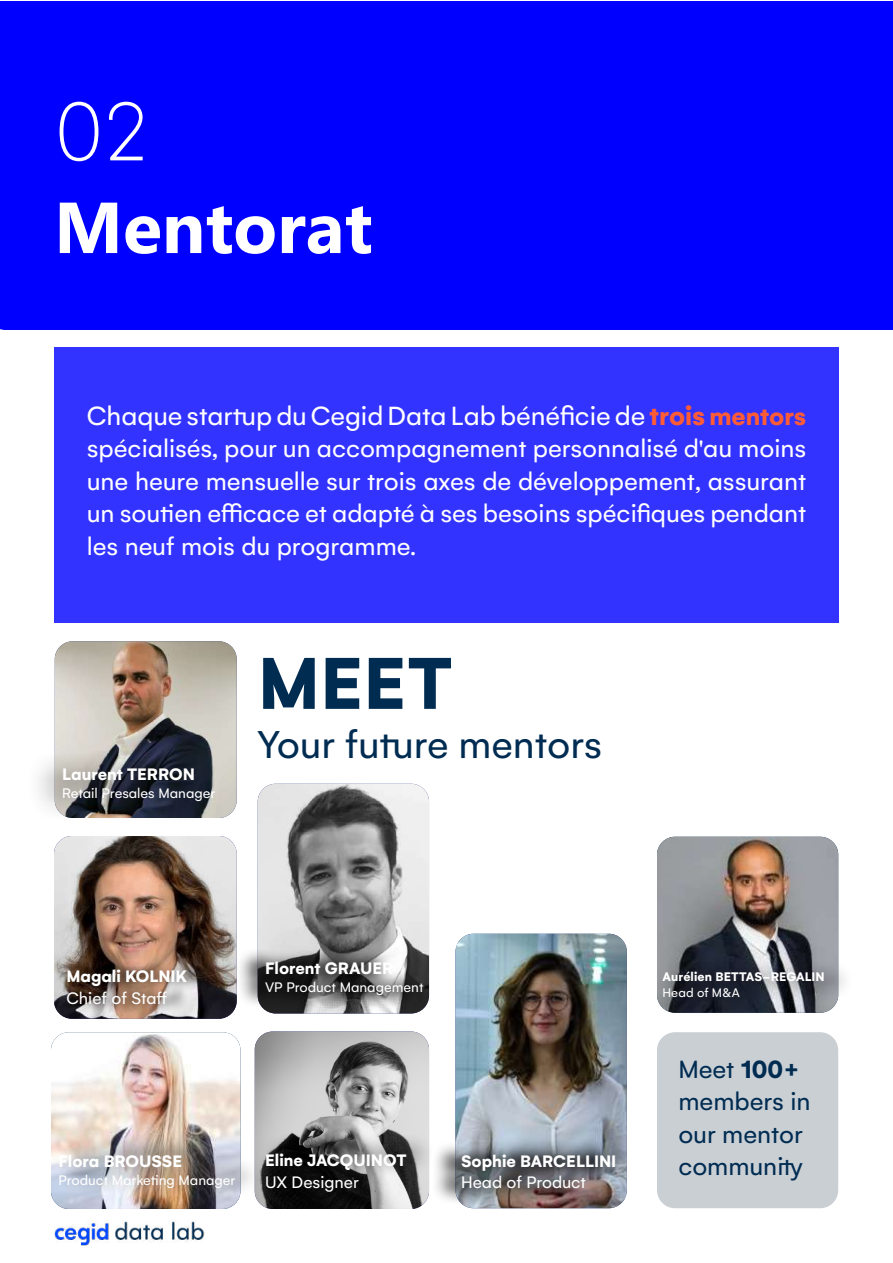
<style>
.page{position:relative;width:893px;height:1263px;background:#fff}
.page>*{position:absolute;margin:0;border:0;box-sizing:border-box;transform-origin:0 0}
.t1{font:100 90px "Gelion";color:#fff}
.t2{font:700 79.5px "Gelion";color:#002c52}
.t3{font:700 72px "Segoe UI";color:#fff}
.t4{font:42px "Gelion";color:#002c52}
.t5{font:28.5px "Gelion";color:#fff}
.t6{font:27px/32.4px "Gelion";color:#fff;text-align:justify}
.t7{font:27px/32.4px "Gelion";color:#002c52}
.t8{font:700 18px "Gelion";color:#fff}
.t9{font:18px "Gelion";color:#fff}
.t10{font:15px "Gelion";color:#fff}
.t11{font:700 13.5px "Gelion";letter-spacing:.01em;color:#fff}
.t12{font:13.5px "Gelion";letter-spacing:.015em;color:#fff}
.s1{font-weight:700;color:#ff5c35}
.s2{font-weight:700;font-size:27px;color:#ff5c35}
.s3{font-weight:700}
</style>
<div class="page">
<div style="left:1px;top:1px;width:892px;height:328px;background:#00f"></div>
<div style="left:55px;top:347px;width:784px;height:275px;background:#33f"></div>
<img style="left:55px;top:641px;width:182px;height:177px">
<img style="left:258px;top:784px;width:171px;height:229px">
<img style="left:255px;top:1031px;width:174px;height:178px">
<img style="left:455px;top:934px;width:172px;height:274px">
<img style="left:54px;top:836px;width:183px;height:183px">
<div style="left:73px;top:960px;width:137px;height:53px;background:#000;opacity:.44"></div>
<div style="left:235px;top:947px;width:189px;height:65px;background:#000;opacity:.9"></div>
<div style="left:431px;top:1139px;width:185px;height:67px;background:#000;opacity:.9"></div>
<div style="left:264px;top:1133px;width:171px;height:69px;background:#000;opacity:.79"></div>
<div style="left:26px;top:747px;width:194px;height:77px;background:#000;opacity:.86"></div>
<img style="left:54px;top:1221px;width:151px;height:25px">
<img style="left:657px;top:837px;width:181px;height:170px">
<div style="left:657px;top:1032px;width:181px;height:176px;background:#cacfd4;border-radius:18px"></div>
<img style="left:51px;top:1032px;width:189px;height:177px">
<div style="left:57px;top:1134px;width:207px;height:64px;background:#000;opacity:.79"></div>
<div style="left:662px;top:960px;width:192px;height:57px;background:#000;opacity:.75"></div>
<h1 class="t1" style="left:54px;top:82px;width:95px">02</h1>
<h3 class="t3" style="left:54px;top:186px;width:320px">Mentorat</h3>
<p class="t5" style="left:87px;top:399px;width:721px">Chaque startup du Cegid Data Lab bénéficie de <span class="s1">trois</span> <span class="s2">mentors</span></p>
<p class="t6" style="left:87px;top:432px;width:721px">spécialisés, pour un accompagnement personnalisé d'au moins une heure mensuelle sur trois axes de développement, assurant un soutien efficace et adapté à ses besoins spécifiques pendant les neuf mois du programme.</p>
<h2 class="t2" style="left:258px;top:632px;width:196px">MEET</h2>
<p class="t8" style="left:62px;top:763px;width:134px">Laurent TERRON</p>
<p class="t10" style="left:62px;top:785px;width:155px">Retail Presales Manager</p>
<h3 class="t4" style="left:257px;top:720px;width:347px">Your future mentors</h3>
<p class="t8" style="left:66px;top:965px;width:122px">Magali KOLNIK</p>
<p class="t9" style="left:66px;top:988px;width:102px">Chief of Staff</p>
<p class="t8" style="left:265px;top:956px;width:130px">Florent GRAUER</p>
<p class="t10" style="left:265px;top:978px;width:160px">VP Product Management</p>
<p class="t8" style="left:58px;top:1149px;width:125px">Flora BROUSSE</p>
<p class="t10" style="left:58px;top:1171px;width:179px">Product Marketing Manager</p>
<p class="t8" style="left:265px;top:1149px;width:143px">Eline JACQUINOT</p>
<p class="t9" style="left:265px;top:1171px;width:95px">UX Designer</p>
<p class="t8" style="left:461px;top:1149px;width:157px">Sophie BARCELLINI</p>
<p class="t9" style="left:461px;top:1172px;width:126px">Head of Product</p>
<p class="t11" style="left:662px;top:968px;width:164px">Aurélien BETTAS-REGALIN</p>
<p class="t12" style="left:662px;top:985px;width:79px">Head of M&amp;A</p>
<p class="t7" style="left:678px;top:1052px;width:134px">Meet <span class="s3">100+ </span>members in our mentor community</p>
</div>
